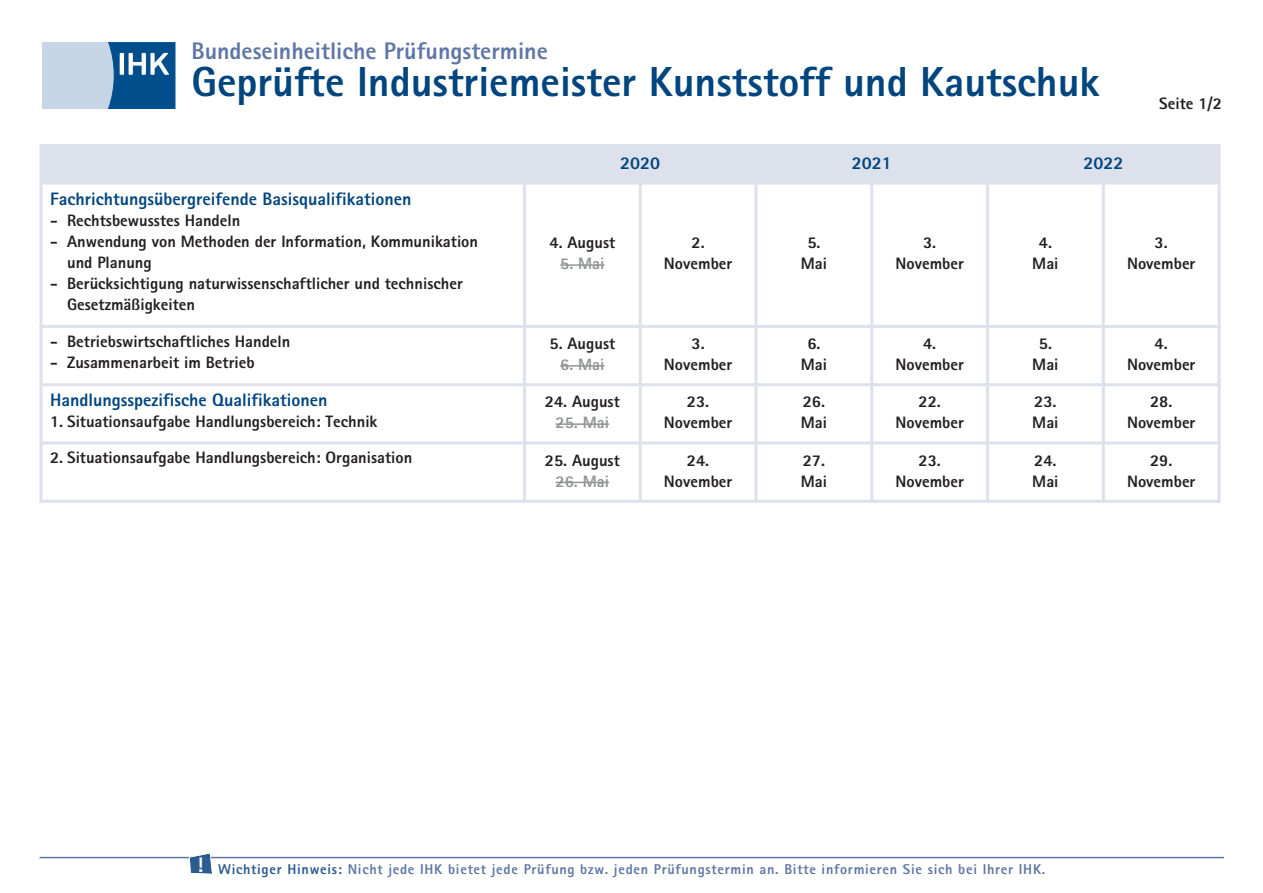
<style>
.page{position:relative;width:1263px;height:893px;background:#fff}
.page>*{position:absolute;margin:0;border:0;box-sizing:border-box;transform-origin:0 0}
.t1{font:800 42px "AT Rotis Sans Serif";color:#01457f}
.t2{font:800 24px "AT Rotis Sans Serif";color:#5f77a5}
.t3{font:800 18px "AT Rotis Sans Serif";color:#01457f}
.t4{font:800 16.5px/21px "AT Rotis Sans Serif";color:#231f20;text-align:center}
.t5{font:800 16.5px "AT Rotis Sans Serif";color:#939598}
.t6{font:800 14.25px "AT Rotis Sans Serif";letter-spacing:.05em;color:#5f77a5}
.s1{color:#2a5b91}
</style>
<div class="page">
<svg style="left:42px;top:42px;width:133px;height:67px"></svg>
<hr style="left:40px;top:857px;width:1184px;height:1px;background:#5f77a5">
<svg style="left:189px;top:853px;width:24px;height:21px"></svg>
<div style="left:40px;top:145px;width:484px;height:38px;background:#dce1ec"></div>
<div style="left:524px;top:145px;width:232px;height:38px;background:#dce1ec"></div>
<div style="left:756px;top:145px;width:231px;height:38px;background:#dce1ec"></div>
<div style="left:987px;top:145px;width:232px;height:38px;background:#dce1ec"></div>
<hr style="left:560px;top:264px;width:44px;height:2px;background:#939598">
<hr style="left:560px;top:365px;width:44px;height:2px;background:#939598">
<hr style="left:556px;top:423px;width:53px;height:2px;background:#939598">
<hr style="left:556px;top:482px;width:53px;height:1px;background:#939598">
<hr style="left:40px;top:145px;width:3px;height:358px;background:#dce1ec">
<hr style="left:523px;top:145px;width:3px;height:358px;background:#dce1ec">
<hr style="left:639px;top:182px;width:3px;height:321px;background:#dce1ec">
<hr style="left:754px;top:145px;width:3px;height:358px;background:#dce1ec">
<hr style="left:870px;top:182px;width:3px;height:321px;background:#dce1ec">
<hr style="left:986px;top:145px;width:3px;height:358px;background:#dce1ec">
<hr style="left:1102px;top:182px;width:3px;height:321px;background:#dce1ec">
<hr style="left:1217px;top:145px;width:3px;height:358px;background:#dce1ec">
<hr style="left:40px;top:182px;width:1180px;height:3px;background:#dce1ec">
<hr style="left:40px;top:325px;width:1180px;height:3px;background:#dce1ec">
<hr style="left:40px;top:383px;width:1180px;height:3px;background:#dce1ec">
<hr style="left:40px;top:441px;width:1180px;height:3px;background:#dce1ec">
<hr style="left:40px;top:500px;width:1180px;height:3px;background:#dce1ec">
<h2 class="t2" style="left:191px;top:42px;width:358px">Bundeseinheitliche Prüfungstermine</h2>
<h1 class="t1" style="left:191px;top:67px;width:910px">Geprüfte Industriemeister Kunststoff und Kautschuk</h1>
<p class="t3" style="left:620px;top:156px;width:42px">2020</p>
<p class="t3" style="left:852px;top:156px;width:42px">2021</p>
<p class="t3" style="left:1083px;top:156px;width:42px">2022</p>
<p class="t4" style="left:1159px;top:95px;width:64px">Seite 1/2</p>
<p class="t3" style="left:50px;top:192px;width:363px">Fachrichtungsübergreifende Basisqualifikationen</p>
<p class="t4" style="left:50px;top:211px;width:192px">- Rechtsbewusstes Handeln</p>
<p class="t4" style="left:67px;top:232px;width:412px;text-align:left;text-indent:-17px">- Anwendung von Methoden der Information, Kommunikation und Planung</p>
<p class="t4" style="left:67px;top:274px;width:397px;text-align:left;text-indent:-17px">- Berücksichtigung naturwissenschaftlicher und technischer<br>Gesetzmäßigkeiten</p>
<p class="t4" style="left:549px;top:234px;width:67px">4. August</p>
<p class="t5" style="left:560px;top:258px;width:46px">5. Mai</p>
<p class="t4" style="left:664px;top:234px;width:70px">2.<br>November</p>
<p class="t4" style="left:801px;top:234px;width:28px">5.<br>Mai</p>
<p class="t4" style="left:895px;top:234px;width:70px">3.<br>November</p>
<p class="t4" style="left:1032px;top:234px;width:28px">4.<br>Mai</p>
<p class="t4" style="left:1127px;top:234px;width:70px">3.<br>November</p>
<p class="t4" style="left:50px;top:332px;width:242px">- Betriebswirtschaftliches Handeln</p>
<p class="t4" style="left:50px;top:353px;width:206px">- Zusammenarbeit im Betrieb</p>
<p class="t4" style="left:549px;top:335px;width:67px">5. August</p>
<p class="t5" style="left:560px;top:359px;width:46px">6. Mai</p>
<p class="t4" style="left:664px;top:335px;width:70px">3.<br>November</p>
<p class="t4" style="left:801px;top:335px;width:28px">6.<br>Mai</p>
<p class="t4" style="left:895px;top:335px;width:70px">4.<br>November</p>
<p class="t4" style="left:1032px;top:335px;width:28px">5.<br>Mai</p>
<p class="t4" style="left:1127px;top:335px;width:70px">4.<br>November</p>
<p class="t3" style="left:50px;top:394px;width:279px">Handlungsspezifische Qualifikationen</p>
<p class="t4" style="left:50px;top:413px;width:329px">1. Situationsaufgabe Handlungsbereich: Technik</p>
<p class="t4" style="left:545px;top:393px;width:76px">24. August</p>
<p class="t5" style="left:556px;top:417px;width:55px">25. Mai</p>
<p class="t4" style="left:664px;top:393px;width:70px">23.<br>November</p>
<p class="t4" style="left:801px;top:393px;width:28px;text-align:left">26.<br>Mai</p>
<p class="t4" style="left:895px;top:393px;width:70px">22.<br>November</p>
<p class="t4" style="left:1032px;top:393px;width:28px;text-align:left">23.<br>Mai</p>
<p class="t4" style="left:1127px;top:393px;width:70px">28.<br>November</p>
<p class="t4" style="left:50px;top:449px;width:364px">2. Situationsaufgabe Handlungsbereich: Organisation</p>
<p class="t4" style="left:545px;top:451px;width:76px">25. August</p>
<p class="t5" style="left:556px;top:475px;width:55px">26. Mai</p>
<p class="t4" style="left:664px;top:451px;width:70px">24.<br>November</p>
<p class="t4" style="left:801px;top:451px;width:28px;text-align:left">27.<br>Mai</p>
<p class="t4" style="left:895px;top:451px;width:70px">23.<br>November</p>
<p class="t4" style="left:1032px;top:451px;width:28px;text-align:left">24.<br>Mai</p>
<p class="t4" style="left:1127px;top:451px;width:70px">29.<br>November</p>
<p class="t6" style="left:197px;top:864px;width:850px"><sup>!</sup> <span class="s1">Wichtiger Hinweis:</span> Nicht jede IHK bietet jede Prüfung bzw. jeden Prüfungstermin an. Bitte informieren Sie sich bei Ihrer IHK.</p>
</div>
